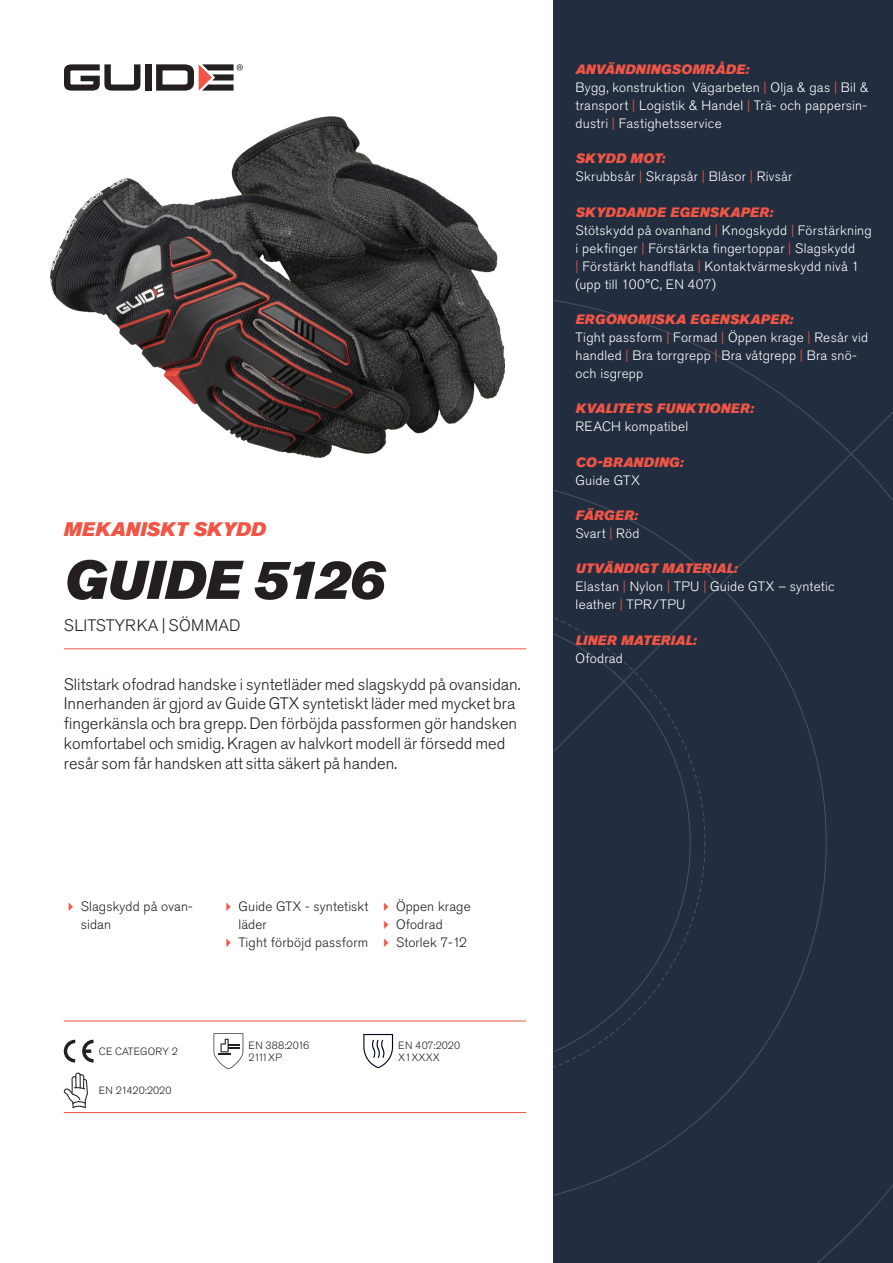
<style>
.page{position:relative;width:893px;height:1263px;background:#fff}
.page>*{position:absolute;margin:0;border:0;box-sizing:border-box;transform-origin:0 0}
.Rubrik{font:italic 54px "Akzidenz Grotesk Pro Super";color:#231f20}
.Överrubrik{font:italic 19.5px "Akzidenz Grotesk Pro Super";letter-spacing:.01em;color:#f05545}
.Ingress{font:300 16.5px/19.8px "Akzidenz Grotesk Pro";color:#231f20}
.Product_-_AltSegment{font:300 16.5px "Akzidenz Grotesk Pro";letter-spacing:.01em;color:#231f20}
.Produkt_-_Brödtext{font:300 13.5px/18px "Akzidenz Grotesk Pro";letter-spacing:.02em;color:#fff}
.Produkt_-_Namn{font:italic 13.5px "Akzidenz Grotesk Pro Super";letter-spacing:.015em;color:#f05545}
.t1{font:300 13.5px/18px "Akzidenz Grotesk Pro";letter-spacing:.01em;color:#231f20}
.t2{font:300 10.5px "Akzidenz Grotesk Pro";color:#231f20}
.s1{color:#f05545}
</style>
<div class="page">
<div style="left:145px;top:64px;width:7px;height:27px;background:#231f20"></div>
<svg style="left:156px;top:64px;width:87px;height:27px"></svg>
<svg style="left:64px;top:64px;width:76px;height:27px"></svg>
<div style="left:553px;top:0;width:340px;height:1263px;background:#222d3f"></div>
<svg style="left:553px;top:300px;width:340px;height:963px"></svg>
<hr style="left:64px;top:1021px;width:462px;height:1px;background:#f05545">
<hr style="left:64px;top:1112px;width:462px;height:1px;background:#f05545">
<svg style="left:64px;top:1040px;width:11px;height:22px"></svg>
<svg style="left:82px;top:1040px;width:12px;height:22px"></svg>
<svg style="left:214px;top:1033px;width:29px;height:36px"></svg>
<svg style="left:363px;top:1034px;width:30px;height:34px"></svg>
<svg style="left:64px;top:1072px;width:24px;height:36px"></svg>
<img style="left:51px;top:116px;width:453px;height:342px">
<hr style="left:64px;top:648px;width:462px;height:1px;background:#f05545">
<p class="Överrubrik" style="left:64px;top:517px;width:204px">MEKANISKT SKYDD</p>
<p class="Rubrik" style="left:64px;top:545px;width:322px">GUIDE 5126</p>
<p class="Product_-_AltSegment" style="left:64px;top:615px;width:178px">SLITSTYRKA | SÖMMAD</p>
<p class="Ingress" style="left:64px;top:674px;width:458px">Slitstark ofodrad handske i syntetläder med slagskydd på ovansidan.<br>Innerhanden är gjord av Guide GTX syntetiskt läder med mycket bra fingerkänsla och bra grepp. Den förböjda passformen gör handsken komfortabel och smidig. Kragen av halvkort modell är försedd med resår som får handsken att sitta säkert på handen.</p>
<p class="t1" style="left:81px;top:897px;width:114px">Slagskydd på ovan&shy;sidan</p>
<p class="t1" style="left:238px;top:897px;width:131px">Guide GTX - syntetiskt läder</p>
<p class="t1" style="left:238px;top:933px;width:131px">Tight förböjd passform</p>
<p class="t1" style="left:396px;top:897px;width:76px">Öppen krage</p>
<p class="t1" style="left:396px;top:915px;width:48px">Ofodrad</p>
<p class="t1" style="left:396px;top:933px;width:73px">Storlek 7-12</p>
<p class="t2" style="left:99px;top:1044px;width:81px">CE CATEGORY 2</p>
<p class="t2" style="left:99px;top:1084px;width:74px">EN 21420:2020</p>
<p class="t2" style="left:248px;top:1038px;width:62px">EN 388:2016</p>
<p class="t2" style="left:248px;top:1050px;width:35px">2111XP</p>
<p class="t2" style="left:398px;top:1038px;width:63px">EN 407:2020</p>
<p class="t2" style="left:398px;top:1050px;width:43px">X1XXXX</p>
<p class="Produkt_-_Namn" style="left:576px;top:60px;width:175px">ANVÄNDNINGSOMRÅDE:</p>
<p class="Produkt_-_Brödtext" style="left:576px;top:78px;width:294px;text-align:justify">Bygg, konstruktion Vägarbeten <span class="s1">|</span> Olja &amp; gas <span class="s1">|</span> Bil &amp; transport <span class="s1">|</span> Logistik &amp; Handel <span class="s1">|</span> Trä- och pappersin&shy;dustri <span class="s1">|</span> Fastighetsservice</p>
<p class="Produkt_-_Namn" style="left:576px;top:150px;width:91px">SKYDD MOT:</p>
<p class="Produkt_-_Brödtext" style="left:576px;top:168px;width:218px">Skrubbsår <span class="s1">|</span> Skrapsår <span class="s1">|</span> Blåsor <span class="s1">|</span> Rivsår</p>
<p class="Produkt_-_Namn" style="left:576px;top:203px;width:199px">SKYDDANDE EGENSKAPER:</p>
<p class="Produkt_-_Brödtext" style="left:576px;top:221px;width:298px">Stötskydd på ovanhand <span class="s1">|</span> Knogskydd <span class="s1">|</span> Förstärkning i pekfinger <span class="s1">|</span> Förstärkta fingertoppar <span class="s1">|</span> Slagskydd<br><span class="s1">|</span> Förstärkt handflata <span class="s1">|</span> Kontaktvärmeskydd nivå 1 (upp till 100°C, EN 407)</p>
<p class="Produkt_-_Namn" style="left:576px;top:310px;width:219px">ERGONOMISKA EGENSKAPER:</p>
<p class="Produkt_-_Brödtext" style="left:576px;top:328px;width:294px">Tight passform <span class="s1">|</span> Formad <span class="s1">|</span> Öppen krage <span class="s1">|</span> Resår vid handled <span class="s1">|</span> Bra torrgrepp <span class="s1">|</span> Bra våtgrepp <span class="s1">|</span> Bra snö&shy;och isgrepp</p>
<p class="Produkt_-_Namn" style="left:576px;top:400px;width:180px">KVALITETS FUNKTIONER:</p>
<p class="Produkt_-_Brödtext" style="left:576px;top:418px;width:114px">REACH kompatibel</p>
<p class="Produkt_-_Namn" style="left:576px;top:453px;width:109px">CO-BRANDING:</p>
<p class="Produkt_-_Brödtext" style="left:576px;top:471px;width:66px">Guide GTX</p>
<p class="Produkt_-_Namn" style="left:576px;top:506px;width:64px">FÄRGER:</p>
<p class="Produkt_-_Brödtext" style="left:576px;top:524px;width:65px">Svart <span class="s1">|</span> Röd</p>
<p class="Produkt_-_Namn" style="left:576px;top:560px;width:163px">UTVÄNDIGT MATERIAL:</p>
<p class="Produkt_-_Brödtext" style="left:576px;top:578px;width:261px">Elastan <span class="s1">|</span> Nylon <span class="s1">|</span> TPU <span class="s1">|</span> Guide GTX – syntetic leather <span class="s1">|</span> TPR/TPU</p>
<p class="Produkt_-_Namn" style="left:576px;top:631px;width:122px">LINER MATERIAL:</p>
<p class="Produkt_-_Brödtext" style="left:576px;top:649px;width:49px">Ofodrad</p>
</div>
